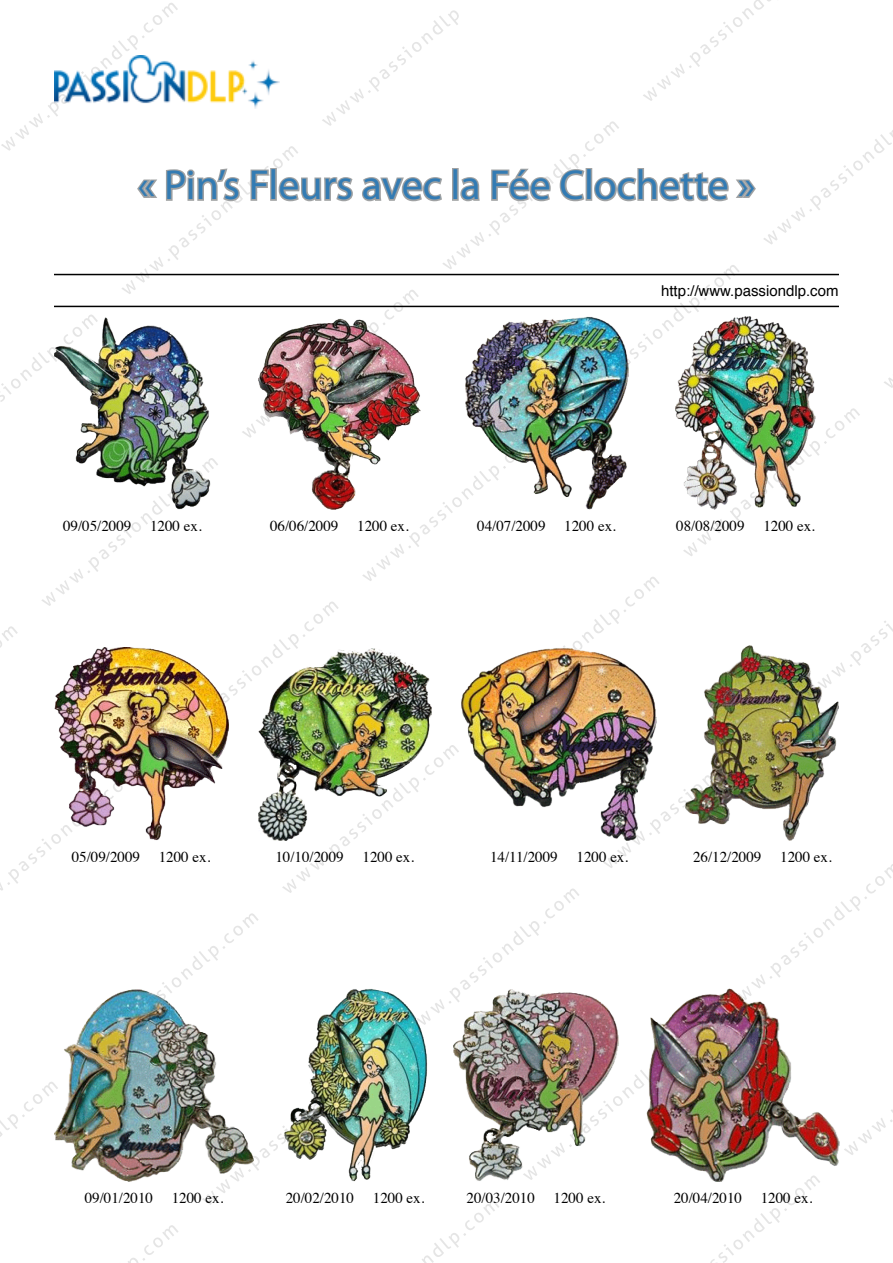
<style>
.page{position:relative;width:893px;height:1263px;background:#fff}
.page>*{position:absolute;margin:0;border:0;box-sizing:border-box;transform-origin:0 0}
.t1{font:42px "Myriad Pro";color:#337bb3}
.t2{font:15px "Times";color:#000}
.t3{font:15px "Helvetica";color:#000}
</style>
<div class="page">
<img style="left:0;top:0;width:893px;height:1263px">
<hr style="left:54px;top:274px;width:785px;height:1px;background:#000">
<hr style="left:54px;top:306px;width:785px;height:1px;background:#000">
<svg style="left:135px;top:167px;width:106px;height:36px"></svg>
<svg style="left:249px;top:168px;width:21px;height:34px"></svg>
<div style="left:270px;top:168px;width:7px;height:33px;border:3px solid #a0a2a3"></div>
<svg style="left:277px;top:176px;width:77px;height:27px"></svg>
<svg style="left:360px;top:175px;width:84px;height:28px"></svg>
<div style="left:452px;top:168px;width:7px;height:33px;border:3px solid #a0a2a3"></div>
<svg style="left:459px;top:176px;width:22px;height:27px"></svg>
<svg style="left:490px;top:166px;width:62px;height:37px"></svg>
<svg style="left:558px;top:168px;width:28px;height:35px"></svg>
<div style="left:586px;top:168px;width:6px;height:33px;border:3px solid #a0a2a3"></div>
<svg style="left:592px;top:166px;width:166px;height:37px"></svg>
<img style="left:54px;top:56px;width:225px;height:52px">
<img style="left:54px;top:317px;width:157px;height:192px">
<img style="left:259px;top:318px;width:161px;height:191px">
<img style="left:465px;top:316px;width:163px;height:193px">
<img style="left:676px;top:316px;width:139px;height:193px">
<img style="left:54px;top:647px;width:174px;height:193px">
<img style="left:258px;top:649px;width:173px;height:191px">
<img style="left:462px;top:648px;width:194px;height:192px">
<img style="left:686px;top:646px;width:153px;height:194px">
<img style="left:54px;top:989px;width:200px;height:192px">
<img style="left:283px;top:989px;width:144px;height:192px">
<img style="left:454px;top:989px;width:164px;height:192px">
<img style="left:647px;top:988px;width:192px;height:193px">
<h1 class="t1" style="left:138px;top:159px;width:619px">« Pin’s Fleurs avec la Fée Clochette »</h1>
<p class="t3" style="left:661px;top:279px;width:179px">http://www.passiondlp.com</p>
<p class="t2" style="left:63px;top:512px;width:70px">09/05/2009</p>
<p class="t2" style="left:150px;top:512px;width:53px">1200 ex.</p>
<p class="t2" style="left:270px;top:512px;width:70px">06/06/2009</p>
<p class="t2" style="left:357px;top:512px;width:53px">1200 ex.</p>
<p class="t2" style="left:477px;top:512px;width:70px">04/07/2009</p>
<p class="t2" style="left:564px;top:512px;width:53px">1200 ex.</p>
<p class="t2" style="left:676px;top:512px;width:70px">08/08/2009</p>
<p class="t2" style="left:763px;top:512px;width:53px">1200 ex.</p>
<p class="t2" style="left:72px;top:843px;width:70px">05/09/2009</p>
<p class="t2" style="left:159px;top:843px;width:53px">1200 ex.</p>
<p class="t2" style="left:275px;top:843px;width:70px">10/10/2009</p>
<p class="t2" style="left:362px;top:843px;width:53px">1200 ex.</p>
<p class="t2" style="left:490px;top:843px;width:69px">14/11/2009</p>
<p class="t2" style="left:577px;top:843px;width:53px">1200 ex.</p>
<p class="t2" style="left:693px;top:843px;width:70px">26/12/2009</p>
<p class="t2" style="left:780px;top:843px;width:53px">1200 ex.</p>
<p class="t2" style="left:85px;top:1184px;width:70px">09/01/2010</p>
<p class="t2" style="left:172px;top:1184px;width:53px">1200 ex.</p>
<p class="t2" style="left:286px;top:1184px;width:70px">20/02/2010</p>
<p class="t2" style="left:373px;top:1184px;width:53px">1200 ex.</p>
<p class="t2" style="left:466px;top:1184px;width:70px">20/03/2010</p>
<p class="t2" style="left:554px;top:1184px;width:53px">1200 ex.</p>
<p class="t2" style="left:674px;top:1184px;width:70px">20/04/2010</p>
<p class="t2" style="left:761px;top:1184px;width:53px">1200 ex.</p>
</div>
